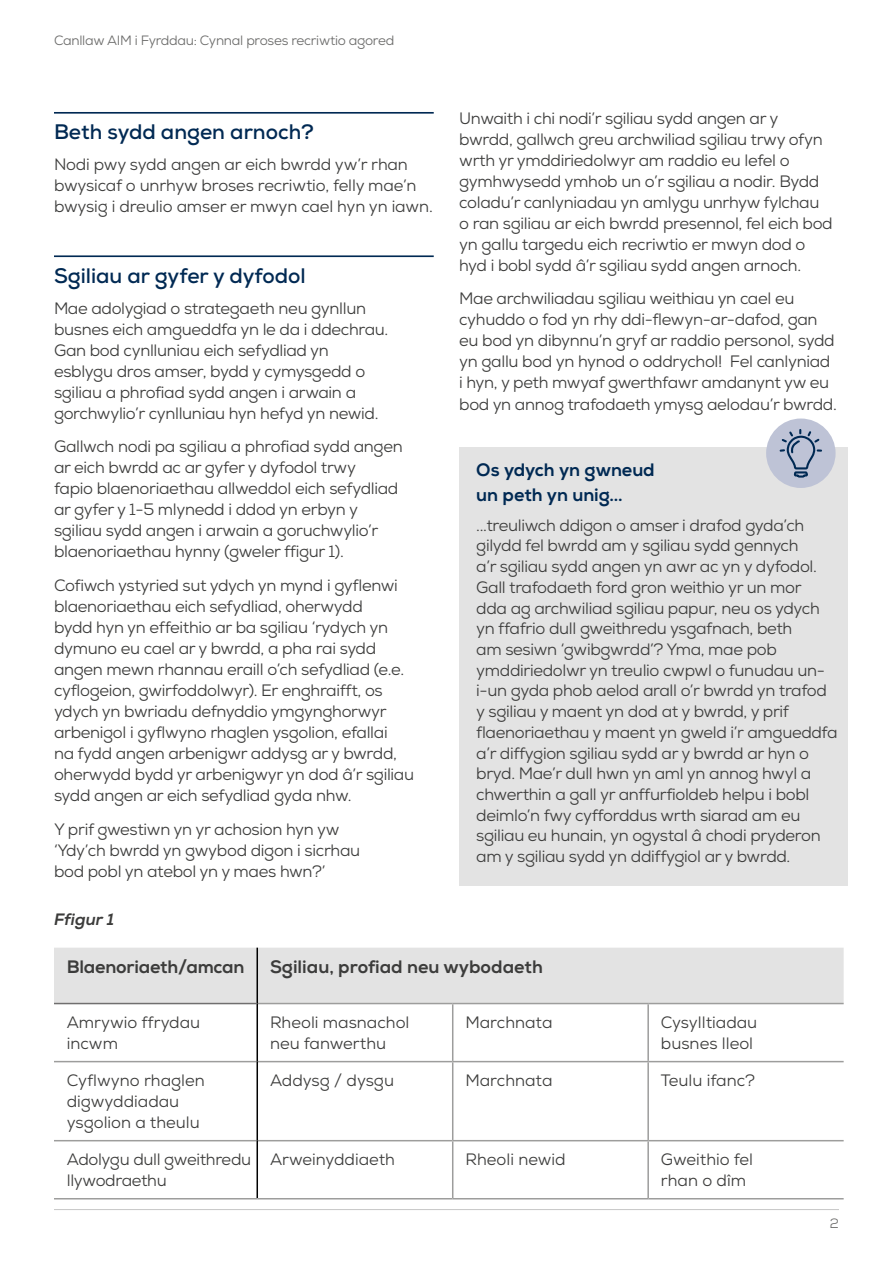
<style>
.page{position:relative;width:893px;height:1263px;background:#fff}
.page>*{position:absolute;margin:0;border:0;box-sizing:border-box;transform-origin:0 0}
.t1{font:700 21px "Nexa";color:#002953}
.t2{font:18px "Nexa X Bold";color:#3c3c3b}
.t3{font:18px/24.8px "Nexa X Bold";letter-spacing:-.005em;color:#002953}
.t4{font:16.5px/21px "Nexa";letter-spacing:-.02em;color:#3c3c3b}
.t5{font:16.5px/21px "Nexa";color:#3c3c3b}
.t6{font:italic 16.5px "Nexa X Bold";color:#3c3c3b}
.t7{font:13.5px "Nexa";letter-spacing:-.02em;color:#6b6b6a}
</style>
<div class="page">
<hr style="left:54px;top:1209px;width:785px;height:1px;background:#c6c6c6">
<hr style="left:54px;top:112px;width:380px;height:2px;background:#002953">
<hr style="left:54px;top:255px;width:380px;height:2px;background:#002953">
<div style="left:459px;top:447px;width:389px;height:438px;background:#e3e3e3"></div>
<div style="left:766px;top:418px;width:70px;height:70px;background:#bec3d6;border-radius:50%"></div>
<svg style="left:779px;top:429px;width:43px;height:49px"></svg>
<div style="left:54px;top:948px;width:790px;height:55px;background:#e3e3e3"></div>
<hr style="left:256px;top:948px;width:2px;height:55px;background:#000">
<hr style="left:54px;top:1003px;width:202px;height:1px;background:#706f6f">
<hr style="left:54px;top:1061px;width:202px;height:1px;background:#9d9d9c">
<hr style="left:54px;top:1140px;width:202px;height:1px;background:#9d9d9c">
<hr style="left:54px;top:1198px;width:203px;height:1px;background:#9d9d9c">
<hr style="left:258px;top:1003px;width:195px;height:1px;background:#9d9d9c">
<hr style="left:453px;top:1003px;width:195px;height:1px;background:#9d9d9c">
<hr style="left:452px;top:1004px;width:1px;height:57px;background:#9d9d9c">
<hr style="left:647px;top:1004px;width:2px;height:57px;background:#9d9d9c">
<hr style="left:258px;top:1061px;width:195px;height:1px;background:#9d9d9c">
<hr style="left:453px;top:1061px;width:195px;height:1px;background:#9d9d9c">
<hr style="left:452px;top:1062px;width:1px;height:78px;background:#9d9d9c">
<hr style="left:647px;top:1062px;width:2px;height:78px;background:#9d9d9c">
<hr style="left:258px;top:1140px;width:195px;height:1px;background:#9d9d9c">
<hr style="left:453px;top:1140px;width:195px;height:1px;background:#9d9d9c">
<hr style="left:452px;top:1141px;width:1px;height:57px;background:#9d9d9c">
<hr style="left:647px;top:1141px;width:2px;height:57px;background:#9d9d9c">
<hr style="left:257px;top:1198px;width:196px;height:1px;background:#9d9d9c">
<hr style="left:453px;top:1198px;width:195px;height:1px;background:#9d9d9c">
<hr style="left:256px;top:1003px;width:2px;height:58px;background:#000">
<hr style="left:256px;top:1061px;width:2px;height:80px;background:#000">
<hr style="left:256px;top:1141px;width:2px;height:57px;background:#000">
<hr style="left:648px;top:1003px;width:196px;height:1px;background:#9d9d9c">
<hr style="left:648px;top:1198px;width:196px;height:1px;background:#9d9d9c">
<hr style="left:648px;top:1061px;width:196px;height:1px;background:#9d9d9c">
<hr style="left:648px;top:1140px;width:196px;height:1px;background:#9d9d9c">
<p class="t7" style="left:54px;top:32px;width:342px">Canllaw AIM i Fyrddau: Cynnal proses recriwtio agored</p>
<p class="t1" style="left:54px;top:118px;width:261px">Beth sydd angen arnoch?</p>
<p class="t4" style="left:54px;top:154px;width:380px">Nodi pwy sydd angen ar eich bwrdd yw’r rhan bwysicaf o unrhyw broses recriwtio, felly mae’n bwysig i dreulio amser er mwyn cael hyn yn iawn.</p>
<p class="t1" style="left:54px;top:262px;width:253px">Sgiliau ar gyfer y dyfodol</p>
<p class="t4" style="left:54px;top:297px;width:336px">Mae adolygiad o strategaeth neu gynllun busnes eich amgueddfa yn le da i ddechrau.<br>Gan bod cynlluniau eich sefydliad yn esblygu dros amser, bydd y cymysgedd o sgiliau a phrofiad sydd angen i arwain a gorchwylio’r cynlluniau hyn hefyd yn newid.</p>
<p class="t4" style="left:54px;top:436px;width:350px">Gallwch nodi pa sgiliau a phrofiad sydd angen ar eich bwrdd ac ar gyfer y dyfodol trwy<br>fapio blaenoriaethau allweddol eich sefydliad ar gyfer y 1-5 mlynedd i ddod yn erbyn y sgiliau sydd angen i arwain a goruchwylio’r blaenoriaethau hynny (gweler ffigur 1).</p>
<p class="t4" style="left:54px;top:575px;width:362px">Cofiwch ystyried sut ydych yn mynd i gyflenwi blaenoriaethau eich sefydliad, oherwydd<br>bydd hyn yn effeithio ar ba sgiliau ‘rydych yn dymuno eu cael ar y bwrdd, a pha rai sydd angen mewn rhannau eraill o’ch sefydliad (e.e. cyflogeion, gwirfoddolwyr). Er enghraifft, os ydych yn bwriadu defnyddio ymgynghorwyr arbenigol i gyflwyno rhaglen ysgolion, efallai<br>na fydd angen arbenigwr addysg ar y bwrdd, oherwydd bydd yr arbenigwyr yn dod â’r sgiliau sydd angen ar eich sefydliad gyda nhw.</p>
<p class="t4" style="left:54px;top:819px;width:308px">Y prif gwestiwn yn yr achosion hyn yw ‘Ydy’ch bwrdd yn gwybod digon i sicrhau bod pobl yn atebol yn y maes hwn?’</p>
<p class="t4" style="left:459px;top:108px;width:375px">Unwaith i chi nodi’r sgiliau sydd angen ar y bwrdd, gallwch greu archwiliad sgiliau trwy ofyn wrth yr ymddiriedolwyr am raddio eu lefel o gymhwysedd ymhob un o’r sgiliau a nodir. Bydd coladu’r canlyniadau yn amlygu unrhyw fylchau o ran sgiliau ar eich bwrdd presennol, fel eich bod yn gallu targedu eich recriwtio er mwyn dod o hyd i bobl sydd â’r sgiliau sydd angen arnoch.</p>
<p class="t4" style="left:459px;top:288px;width:379px">Mae archwiliadau sgiliau weithiau yn cael eu cyhuddo o fod yn rhy ddi-flewyn-ar-dafod, gan eu bod yn dibynnu’n gryf ar raddio personol, sydd yn gallu bod yn hynod o oddrychol! Fel canlyniad i hyn, y peth mwyaf gwerthfawr amdanynt yw eu bod yn annog trafodaeth ymysg aelodau’r bwrdd.</p>
<p class="t3" style="left:476px;top:458px;width:180px">Os ydych yn gwneud un peth yn unig...</p>
<p class="t4" style="left:476px;top:515px;width:363px">...treuliwch ddigon o amser i drafod gyda’ch gilydd fel bwrdd am y sgiliau sydd gennych<br>a’r sgiliau sydd angen yn awr ac yn y dyfodol.<br>Gall trafodaeth ford gron weithio yr un mor<br>dda ag archwiliad sgiliau papur, neu os ydych yn ffafrio dull gweithredu ysgafnach, beth<br>am sesiwn ‘gwibgwrdd’? Yma, mae pob ymddiriedolwr yn treulio cwpwl o funudau un&shy;i-un gyda phob aelod arall o’r bwrdd yn trafod y sgiliau y maent yn dod at y bwrdd, y prif flaenoriaethau y maent yn gweld i’r amgueddfa a’r diffygion sgiliau sydd ar y bwrdd ar hyn o bryd. Mae’r dull hwn yn aml yn annog hwyl a chwerthin a gall yr anffurfioldeb helpu i bobl deimlo’n fwy cyfforddus wrth siarad am eu sgiliau eu hunain, yn ogystal â chodi pryderon am y sgiliau sydd yn ddiffygiol ar y bwrdd.</p>
<p class="t6" style="left:54px;top:909px;width:62px">Ffigur 1</p>
<p class="t2" style="left:67px;top:956px;width:179px">Blaenoriaeth/amcan</p>
<p class="t2" style="left:270px;top:956px;width:274px">Sgiliau, profiad neu wybodaeth</p>
<p class="t5" style="left:67px;top:1012px;width:135px">Amrywio ffrydau incwm</p>
<p class="t5" style="left:270px;top:1012px;width:141px">Rheoli masnachol neu fanwerthu</p>
<p class="t5" style="left:465px;top:1012px;width:89px">Marchnata</p>
<p class="t5" style="left:661px;top:1012px;width:98px">Cysylltiadau busnes lleol</p>
<p class="t5" style="left:67px;top:1070px;width:140px">Cyflwyno rhaglen digwyddiadau ysgolion a theulu</p>
<p class="t5" style="left:270px;top:1070px;width:126px">Addysg / dysgu</p>
<p class="t5" style="left:465px;top:1070px;width:89px">Marchnata</p>
<p class="t5" style="left:661px;top:1070px;width:96px">Teulu ifanc?</p>
<p class="t4" style="left:67px;top:1149px;width:186px">Adolygu dull gweithredu llywodraethu</p>
<p class="t5" style="left:270px;top:1149px;width:127px">Arweinyddiaeth</p>
<p class="t5" style="left:465px;top:1149px;width:102px">Rheoli newid</p>
<p class="t5" style="left:661px;top:1149px;width:94px">Gweithio fel rhan o dîm</p>
<p class="t7" style="left:830px;top:1215px;width:11px">2</p>
</div>
